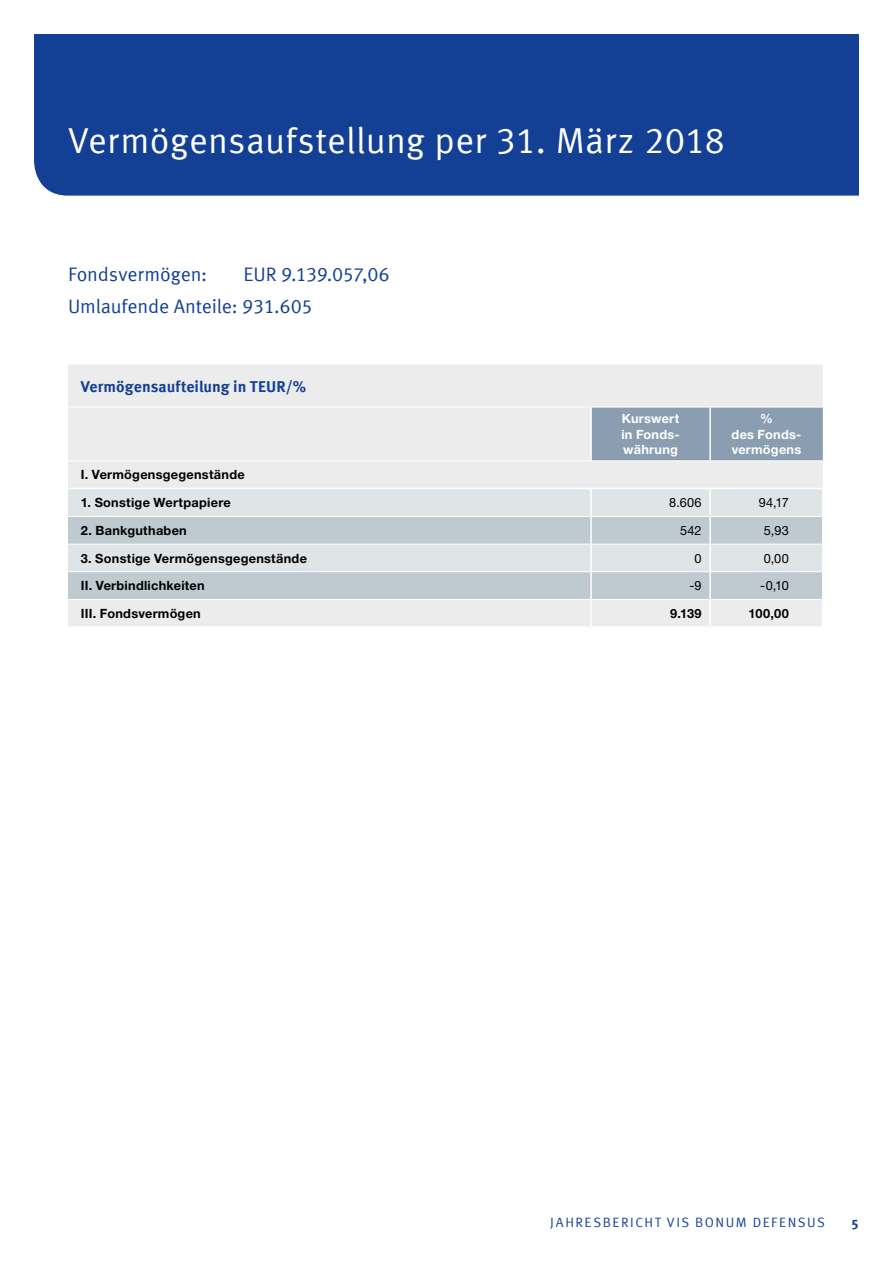
<style>
.page{position:relative;width:893px;height:1263px;background:#fff}
.page>*{position:absolute;margin:0;border:0;box-sizing:border-box;transform-origin:0 0}
.t1{font:36px "Meta Offc Pro Norm";letter-spacing:.01em;color:#fff}
.t2{font:19.5px/32px "Meta Offc Pro Norm";letter-spacing:-.01em;color:#134094}
.t3{font:700 15.75px "Meta Offc Pro";color:#134094}
.t4{font:13.5px "Meta Offc Pro Norm";letter-spacing:.115em;color:#134094}
.t5{font:700 13.5px "Meta Offc Pro";color:#134094}
.t6{font:700 12.75px "Helvetica Neue LTW1 G";letter-spacing:.02em;color:#000}
.t7{font:700 12.75px/15.9px "Helvetica Neue LTW1 G";letter-spacing:.02em;color:#fff;text-align:justify}
.t8{font:12.75px "Helvetica Neue LTW1 G";letter-spacing:.01em;color:#000}
</style>
<div class="page">
<div style="left:34px;top:34px;width:825px;height:162px;background:#134094"></div>
<div style="left:68px;top:365px;width:755px;height:123px;background:#ececed"></div>
<div style="left:592px;top:408px;width:231px;height:52px;background:#8b9eb1"></div>
<div style="left:68px;top:489px;width:754px;height:27px;background:#dfe4e7"></div>
<svg style="left:68px;top:517px;width:754px;height:82px;background:#cad2d7"></svg>
<div style="left:68px;top:600px;width:754px;height:26px;background:#ececed"></div>
<hr style="left:68px;top:407px;width:523px;height:1px;background:#fff">
<hr style="left:591px;top:407px;width:119px;height:1px;background:#fff">
<hr style="left:710px;top:407px;width:113px;height:1px;background:#fff">
<hr style="left:592px;top:544px;width:117px;height:1px;background:#fff">
<hr style="left:711px;top:544px;width:111px;height:1px;background:#fff">
<hr style="left:68px;top:460px;width:523px;height:1px;background:#fff">
<hr style="left:591px;top:460px;width:119px;height:1px;background:#fff">
<hr style="left:710px;top:460px;width:113px;height:1px;background:#fff">
<hr style="left:68px;top:544px;width:522px;height:1px;background:#fff">
<hr style="left:68px;top:571px;width:522px;height:1px;background:#fff">
<hr style="left:592px;top:571px;width:117px;height:1px;background:#fff">
<hr style="left:711px;top:571px;width:111px;height:1px;background:#fff">
<hr style="left:590px;top:407px;width:2px;height:53px;background:#fff">
<hr style="left:709px;top:407px;width:2px;height:53px;background:#fff">
<hr style="left:590px;top:489px;width:2px;height:27px;background:#fff">
<hr style="left:709px;top:489px;width:2px;height:27px;background:#fff">
<hr style="left:590px;top:516px;width:2px;height:28px;background:#fff">
<hr style="left:709px;top:516px;width:2px;height:28px;background:#fff">
<hr style="left:590px;top:544px;width:2px;height:28px;background:#fff">
<hr style="left:709px;top:544px;width:2px;height:28px;background:#fff">
<hr style="left:590px;top:572px;width:2px;height:27px;background:#fff">
<hr style="left:709px;top:572px;width:2px;height:27px;background:#fff">
<hr style="left:590px;top:599px;width:2px;height:27px;background:#fff">
<hr style="left:709px;top:599px;width:2px;height:27px;background:#fff">
<h1 class="t1" style="left:68px;top:113px;width:659px">Vermögensaufstellung per 31. März 2018</h1>
<h2 class="t2" style="left:68px;top:257px;width:141px">Fondsvermögen:</h2>
<h2 class="t2" style="left:68px;top:257px;width:323px;text-indent:176px">EU R 9.139.057,06<br>U mlaufende Anteile: 931.605</h2>
<p class="t3" style="left:81px;top:374px;width:227px">Vermögensaufteilung in TEUR/%</p>
<p class="t7" style="left:621px;top:410px;width:60px">Kurswert in Fonds&shy;währung</p>
<p class="t7" style="left:732px;top:410px;width:71px;text-align:center">%<br>des Fonds&shy;vermögens</p>
<p class="t6" style="left:81px;top:467px;width:165px">I. Vermögensgegenstände</p>
<p class="t6" style="left:81px;top:495px;width:152px">1. Sonstige Wertpapiere</p>
<p class="t8" style="left:669px;top:495px;width:34px">8.606</p>
<p class="t8" style="left:759px;top:495px;width:31px">94,17</p>
<p class="t6" style="left:81px;top:522px;width:108px">2. Bankguthaben</p>
<p class="t8" style="left:680px;top:522px;width:23px">542</p>
<p class="t8" style="left:764px;top:522px;width:26px">5,93</p>
<p class="t6" style="left:81px;top:550px;width:228px">3. Sonstige Vermögensgegenstände</p>
<p class="t8" style="left:694px;top:550px;width:9px">0</p>
<p class="t8" style="left:764px;top:550px;width:27px">0,00</p>
<p class="t6" style="left:81px;top:578px;width:125px">II. Verbindlichkeiten</p>
<p class="t8" style="left:689px;top:578px;width:14px">-9</p>
<p class="t8" style="left:760px;top:578px;width:30px">-0,10</p>
<p class="t6" style="left:81px;top:605px;width:122px">III. Fondsvermögen</p>
<p class="t6" style="left:670px;top:605px;width:33px">9.139</p>
<p class="t6" style="left:749px;top:605px;width:42px">100,00</p>
<p class="t4" style="left:550px;top:1211px;width:221px">JAHRESBERICHT Vis Bonum Defe</p>
<p class="t4" style="left:788px;top:1211px;width:37px">nsus</p>
<p class="t5" style="left:851px;top:1214px;width:9px">5</p>
</div>
